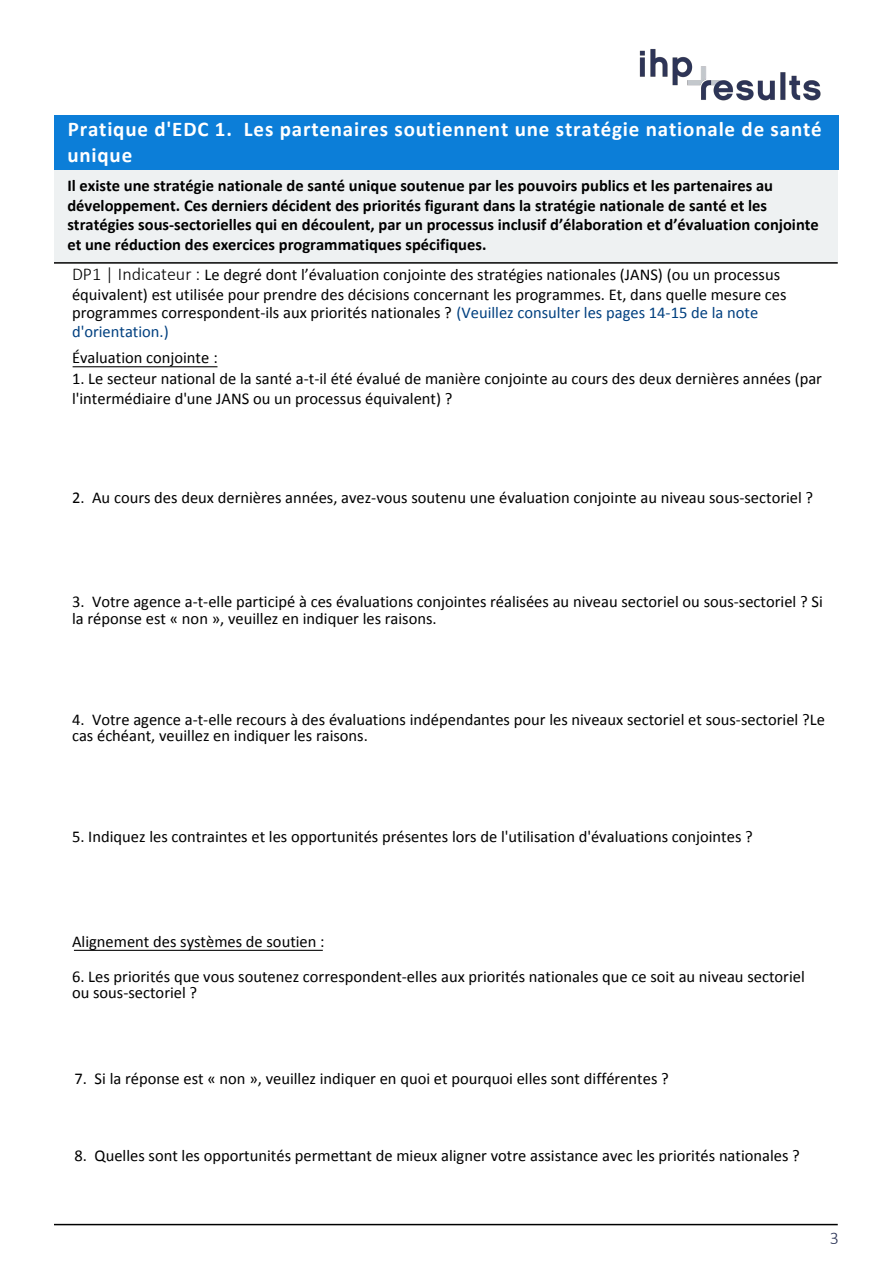
<style>
.page{position:relative;width:893px;height:1263px;background:#fff}
.page>*{position:absolute;margin:0;border:0;box-sizing:border-box;transform-origin:0 0}
.t1{font:700 21px/25.2px "Calibri";letter-spacing:.04em;color:#fff}
.t2{font:300 18px "Calibri";color:#2d3658}
.t3{font:16.5px/18.9px "Calibri";color:#000}
.t4{font:700 16.5px/19.8px "Calibri";color:#000}
.s1{font-weight:300;font-size:18px}
.s2{color:#004080}
</style>
<div class="page">
<img style="left:639px;top:49px;width:182px;height:52px">
<div style="left:54px;top:168px;width:784px;height:94px;background:#eef1f2"></div>
<div style="left:54px;top:115px;width:785px;height:55px;background:#0c7ed8"></div>
<hr style="left:54px;top:262px;width:784px;height:2px;background:#000">
<hr style="left:54px;top:1224px;width:784px;height:1px;background:#000">
<hr style="left:74px;top:950px;width:249px;height:1px;background:#000">
<hr style="left:73px;top:366px;width:144px;height:1px;background:#000">
<p class="t1" style="left:67px;top:117px;width:756px">Pratique d'EDC 1. Les partenaires soutiennent une stratégie nationale de santé unique</p>
<p class="t4" style="left:67px;top:175px;width:753px">Il existe une stratégie nationale de santé unique soutenue par les pouvoirs publics et les partenaires au développement. Ces derniers décident des priorités figurant dans la stratégie nationale de santé et les stratégies sous-sectorielles qui en découlent, par un processus inclusif d’élaboration et d’évaluation conjointe et une réduction des exercices programmatiques spécifiques.</p>
<p class="t3" style="left:72px;top:266px;width:716px"><span class="s1">DP1 | Indicateur :</span> Le degré dont l’évaluation conjointe des stratégies nationales (JANS) (ou un processus équivalent) est utilisée pour prendre des décisions concernant les programmes. Et, dans quelle mesure ces programmes correspondent-ils aux priorités nationales ? <span class="s2">(Veuillez consulter les pages 14-15 de la note d'orientation.)</span></p>
<p class="t3" style="left:72px;top:348px;width:147px">Évaluation conjointe :</p>
<p class="t3" style="left:72px;top:368px;width:751px;line-height:20.2px">1. Le secteur national de la santé a-t-il été évalué de manière conjointe au cours des deux dernières années (par l'intermédiaire d'une JANS ou un processus équivalent) ?</p>
<p class="t3" style="left:72px;top:488px;width:743px">2. Au cours des deux dernières années, avez-vous soutenu une évaluation conjointe au niveau sous-sectoriel ?</p>
<p class="t3" style="left:72px;top:594px;width:752px;line-height:16.5px">3. Votre agence a-t-elle participé à ces évaluations conjointes réalisées au niveau sectoriel ou sous-sectoriel ? Si la réponse est « non », veuillez en indiquer les raisons.</p>
<p class="t3" style="left:72px;top:711px;width:754px;line-height:16.5px">4. Votre agence a-t-elle recours à des évaluations indépendantes pour les niveaux sectoriel et sous-sectoriel ?Le cas échéant, veuillez en indiquer les raisons.</p>
<p class="t3" style="left:72px;top:827px;width:682px">5. Indiquez les contraintes et les opportunités présentes lors de l'utilisation d'évaluations conjointes ?</p>
<p class="t3" style="left:72px;top:932px;width:254px">Alignement des systèmes de soutien :</p>
<p class="t3" style="left:72px;top:968px;width:734px;line-height:16.5px">6. Les priorités que vous soutenez correspondent-elles aux priorités nationales que ce soit au niveau sectoriel ou sous-sectoriel ?</p>
<p class="t3" style="left:75px;top:1069px;width:596px">7. Si la réponse est « non », veuillez indiquer en quoi et pourquoi elles sont différentes ?</p>
<p class="t3" style="left:75px;top:1146px;width:727px">8. Quelles sont les opportunités permettant de mieux aligner votre assistance avec les priorités nationales ?</p>
<p class="t2" style="left:830px;top:1227px;width:11px">3</p>
</div>
